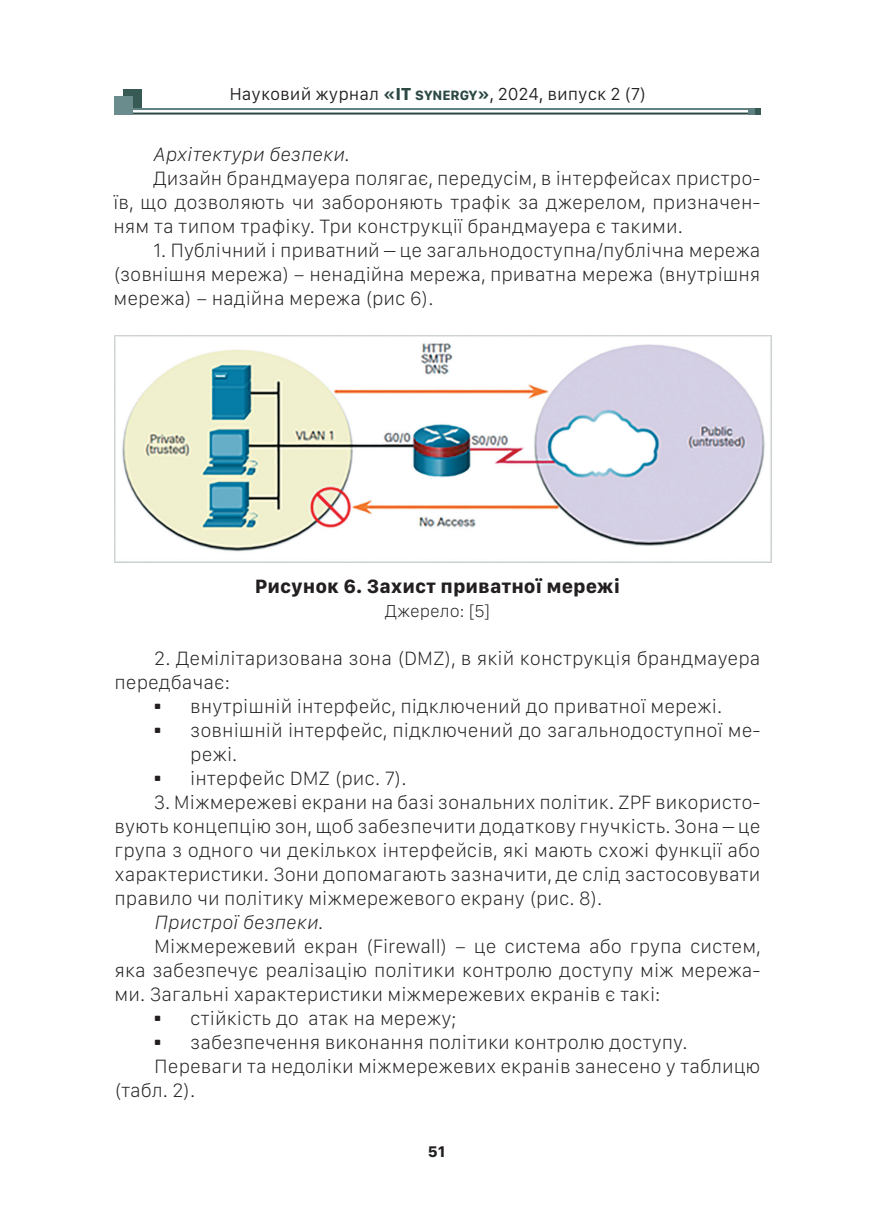
<style>
.page{position:relative;width:874px;height:1225px;background:#fff}
.page>*{position:absolute;margin:0;border:0;box-sizing:border-box;transform-origin:0 0}
.Text_основной_copy{font:100 20px/24px "SF Compact Text";color:#231f20;text-align:justify}
.Text_основной_copy-2{font:italic 100 20px "SF Compact Text";color:#231f20}
.Рисунок{font:700 20px "SF Compact Text";color:#231f20}
.t1{font:300 18px "SF Compact Text";color:#231f20}
.Джерело{font:100 18px "SF Compact Text";color:#231f20}
.t2{font:700 16px "SF Compact Text";color:#231f20}
.s1{font-weight:700;color:#2c4843}
.s2{font-weight:700;font-size:14px;color:#2c4843}
</style>
<div class="page">
<hr style="left:114px;top:113px;width:633px;height:2px;background:#2c4843">
<hr style="left:114px;top:108px;width:633px;height:2px;background:#5d7f80">
<div style="left:754px;top:108px;width:6px;height:7px;background:#385a54"></div>
<div style="left:747px;top:108px;width:7px;height:7px;background:#5d7f80"></div>
<div style="left:124px;top:90px;width:18px;height:18px;background:#385a54"></div>
<div style="left:114px;top:96px;width:19px;height:19px;background:#6b8c8c"></div>
<img style="left:114px;top:336px;width:657px;height:226px">
<p class="t1" style="left:229px;top:84px;width:418px">Науковий журнал <span class="s1">«IT</span> <span class="s2">SYNERGY</span><span class="s1">»</span>, 2024, випуск 2 (7)</p>
<p class="Text_основной_copy-2" style="left:153px;top:142px;width:198px">Архітектури безпеки.</p>
<p class="Text_основной_copy" style="left:113px;top:166px;width:648px;text-indent:40px">Дизайн брандмауера полягає, передусім, в інтерфейсах пристро&shy;їв, що дозволяють чи забороняють трафік за джерелом, призначен&shy;ням та типом трафіку. Три конструкції брандмауера є такими.</p>
<p class="Text_основной_copy" style="left:113px;top:238px;width:648px;text-indent:40px">1. Публічний і приватний – це загальнодоступна/публічна мережа (зовнішня мережа) − ненадійна мережа, приватна мережа (внутрішня мережа) − надійна мережа (рис 6).</p>
<p class="Рисунок" style="left:255px;top:574px;width:366px">Рисунок 6. Захист приватної мережі</p>
<p class="Джерело" style="left:384px;top:600px;width:107px">Джерело: [5]</p>
<p class="Text_основной_copy" style="left:114px;top:646px;width:647px;text-indent:40px">2. Демілітаризована зона (DMZ), в якій конструкція брандмауера передбачає:</p>
<p class="Text_основной_copy" style="left:154px;top:694px;width:9px">ౣ</p>
<p class="Text_основной_copy" style="left:190px;top:694px;width:533px">внутрішній інтерфейс, підключений до приватної мережі.</p>
<p class="Text_основной_copy" style="left:154px;top:718px;width:9px">ౣ</p>
<p class="Text_основной_copy" style="left:190px;top:718px;width:571px">зовнішній інтерфейс, підключений до загальнодоступної ме&shy;режі.</p>
<p class="Text_основной_copy" style="left:154px;top:766px;width:9px">ౣ</p>
<p class="Text_основной_copy" style="left:190px;top:766px;width:218px">інтерфейс DMZ (рис. 7).</p>
<p class="Text_основной_copy" style="left:114px;top:790px;width:647px;text-indent:40px">3. Міжмережеві екрани на базі зональних політик. ZPF використо&shy;вують концепцію зон, щоб забезпечити додаткову гнучкість. Зона – це група з одного чи декількох інтерфейсів, які мають схожі функції або характеристики. Зони допомагають зазначити, де слід застосовувати правило чи політику міжмережевого екрану (рис. 8).</p>
<p class="Text_основной_copy-2" style="left:154px;top:910px;width:170px">Пристрої безпеки.</p>
<p class="Text_основной_copy" style="left:114px;top:934px;width:647px;text-indent:40px">Міжмережевий екран (Firewall) − це система або група систем, яка забезпечує реалізацію політики контролю доступу між мережа&shy;ми. Загальні характеристики міжмережевих екранів є такі:</p>
<p class="Text_основной_copy" style="left:154px;top:1006px;width:9px">ౣ</p>
<p class="Text_основной_copy" style="left:190px;top:1006px;width:268px">стійкість до атак на мережу;</p>
<p class="Text_основной_copy" style="left:154px;top:1030px;width:9px">ౣ</p>
<p class="Text_основной_copy" style="left:190px;top:1030px;width:498px">забезпечення виконання політики контролю доступу.</p>
<p class="Text_основной_copy" style="left:114px;top:1054px;width:647px;text-indent:40px">Переваги та недоліки міжмережевих екранів занесено у таблицю (табл. 2).</p>
<p class="t2" style="left:428px;top:1142px;width:19px">51</p>
</div>
